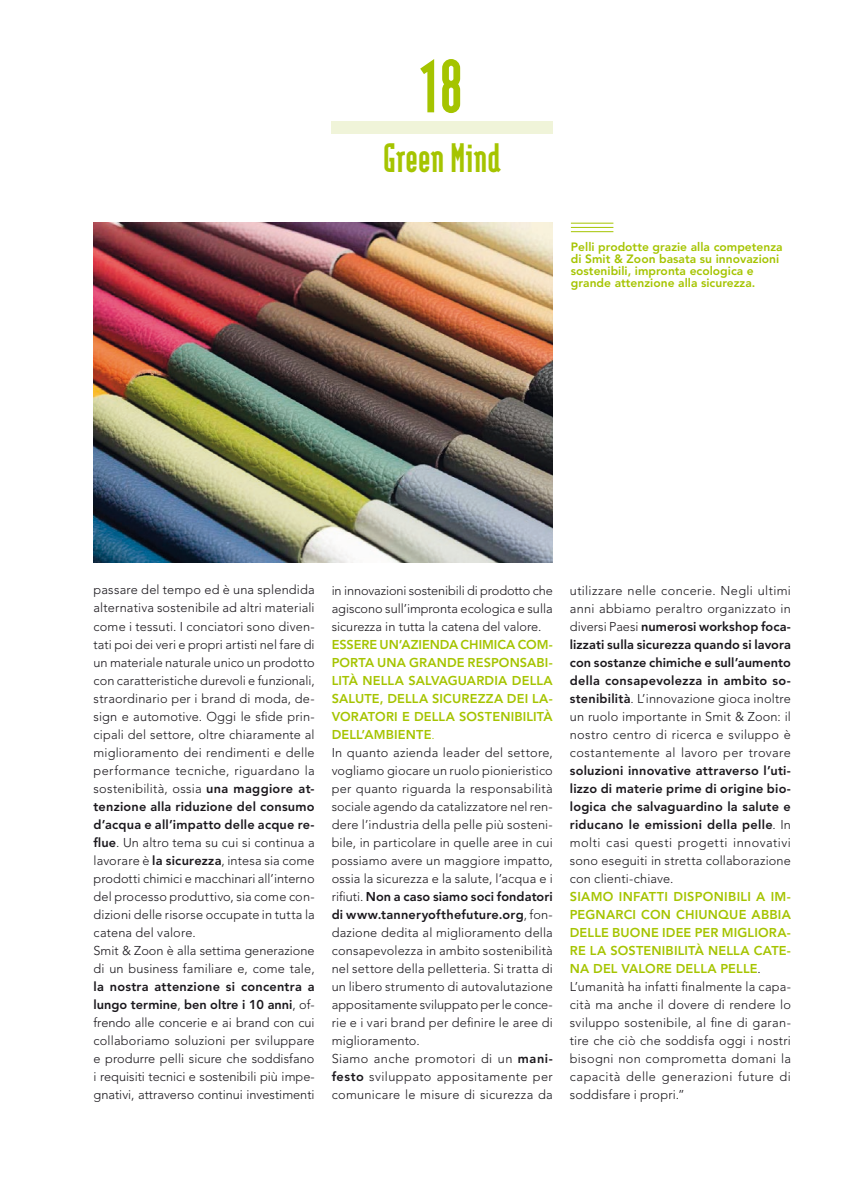
<style>
.page{position:relative;width:842px;height:1183px;background:#fff}
.page>*{position:absolute;margin:0;border:0;box-sizing:border-box;transform-origin:0 0}
.t1{font:900 90px "Modular";color:#a5c400}
.t2{font:900 49.35px "Modular";color:#a5c400}
.t3{font:300 12.75px/18px "Avenir LT Std";letter-spacing:.015em;color:#1a171c}
.t4{font:800 12.75px/18px "Avenir LT Std";letter-spacing:.02em;color:#1a171c;text-align:justify}
.t5{font:800 12px/12px "Avenir LT Std";letter-spacing:.005em;color:#a5c400}
.s1{font-weight:800}
.s2{font-weight:800;color:#a5c400}
.s3{color:#a5c400}
.s4{font-weight:300}
</style>
<div class="page">
<div style="left:332px;top:121px;width:221px;height:13px;background:#f0f4d9"></div>
<img style="left:94px;top:223px;width:459px;height:339px">
<hr style="left:571px;top:227px;width:42px;height:1px;background:#a5c400">
<hr style="left:571px;top:231px;width:42px;height:1px;background:#a5c400">
<hr style="left:571px;top:223px;width:42px;height:1px;background:#a5c400">
<h1 class="t1" style="left:421px;top:45px;width:43px">18</h1>
<h2 class="t2" style="left:383px;top:135px;width:119px">Green Mind</h2>
<p class="t5" style="left:571px;top:241px;width:213px">Pelli prodotte grazie alla competenza di Smit &amp; Zoon basata su innovazioni sostenibili, impronta ecologica e grande attenzione alla sicurezza.</p>
<p class="t3" style="left:94px;top:581px;width:223px">passare del tempo ed è una splendida alternativa sostenibile ad altri materiali come i tessuti. I conciatori sono diven&shy;tati poi dei veri e propri artisti nel fare di un materiale naturale unico un prodotto con caratteristiche durevoli e funzionali, straordinario per i brand di moda, de&shy;sign e automotive. Oggi le sfide prin&shy;cipali del settore, oltre chiaramente al miglioramento dei rendimenti e delle performance tecniche, riguardano la sostenibilità, ossia <span class="s1">una maggiore at&shy;tenzione alla riduzione del consumo d’acqua e all’impatto delle acque re&shy;flue</span>. Un altro tema su cui si continua a lavorare è <span class="s1">la sicurezza</span>, intesa sia come prodotti chimici e macchinari all’interno del processo produttivo, sia come con&shy;dizioni delle risorse occupate in tutta la catena del valore.<br>Smit &amp; Zoon è alla settima generazione di un business familiare e, come tale,</p>
<p class="t3" style="left:94px;top:977px;width:223px;text-align:justify"><span class="s1">la nostra attenzione si concentra a lungo termine</span>, <span class="s1">ben oltre i 10 anni</span>, of&shy;frendo alle concerie e ai brand con cui collaboriamo soluzioni per sviluppare e produrre pelli sicure che soddisfano i requisiti tecnici e sostenibili più impe&shy;gnativi, attraverso continui investimenti</p>
<p class="t3" style="left:332px;top:581px;width:223px;text-align:justify">in innovazioni sostenibili di prodotto che agiscono sull’impronta ecologica e sulla sicurezza in tutta la catena del valore.</p>
<p class="t3" style="left:332px;top:635px;width:223px"><span class="s2">ESSERE UN’AZIENDA CHIMICA COM-PORTA UNA GRANDE RESPONSABI-LITÀ NELLA SALVAGUARDIA DELLA SALUTE, DELLA SICUREZZA DEI LA-VORATORI E DELLA SOSTENIBILITÀ DELL’AMBIENTE</span><span class="s3">.<br></span>In quanto azienda leader del settore, vogliamo giocare un ruolo pionieristico per quanto riguarda la responsabilità sociale agendo da catalizzatore nel ren&shy;dere l’industria della pelle più sosteni&shy;bile, in particolare in quelle aree in cui possiamo avere un maggiore impatto, ossia la sicurezza e la salute, l’acqua e i rifiuti. <span class="s1">Non a caso siamo soci fondatori di www.tanneryofthefuture.org</span>, fon&shy;dazione dedita al miglioramento della consapevolezza in ambito sostenibilità nel settore della pelletteria. Si tratta di un libero strumento di autovalutazione appositamente sviluppato per le conce&shy;rie e i vari brand per definire le aree di miglioramento.<br>Siamo anche promotori di un <span class="s1">mani&shy;festo</span> sviluppato appositamente per comunicare le misure di sicurezza da</p>
<p class="t3" style="left:570px;top:581px;width:223px;text-align:justify">utilizzare nelle concerie. Negli ultimi anni abbiamo peraltro organizzato in diversi Paesi <span class="s1">numerosi workshop foca&shy;lizzati sulla sicurezza quando si lavora con sostanze chimiche e sull’aumento della consapevolezza in ambito so&shy;stenibilità</span>. L’innovazione gioca inoltre un ruolo importante in Smit &amp; Zoon: il nostro centro di ricerca e sviluppo è costantemente al lavoro per trovare</p>
<p class="t4" style="left:570px;top:761px;width:223px">soluzioni innovative attraverso l’uti&shy;lizzo di materie prime di origine bio&shy;logica che salvaguardino la salute e riducano le emissioni della pelle<span class="s4">. In molti casi questi progetti innovativi sono eseguiti in stretta collaborazione con clienti-chiave.</span></p>
<p class="t3" style="left:570px;top:887px;width:223px"><span class="s2">SIAMO INFATTI DISPONIBILI A IM-PEGNARCI CON CHIUNQUE ABBIA DELLE BUONE IDEE PER MIGLIORA-RE LA SOSTENIBILITÀ NELLA CATE-NA DEL VALORE DELLA PELLE</span>.<br>L’umanità ha infatti finalmente la capa&shy;cità ma anche il dovere di rendere lo sviluppo sostenibile, al fine di garan&shy;tire che ciò che soddisfa oggi i nostri bisogni non comprometta domani la capacità delle generazioni future di soddisfare i propri.”</p>
</div>
